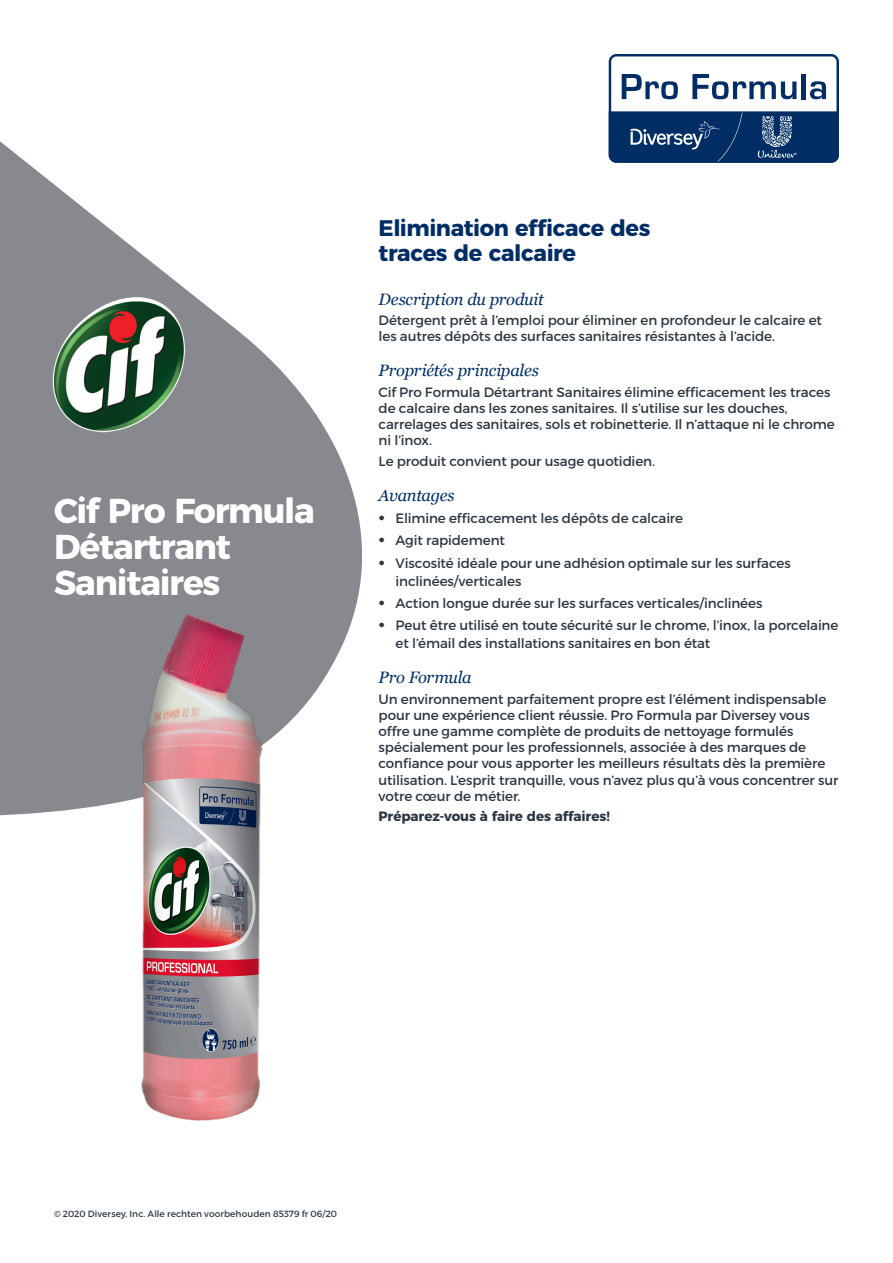
<style>
.page{position:relative;width:893px;height:1263px;background:#fff}
.page>*{position:absolute;margin:0;border:0;box-sizing:border-box;transform-origin:0 0}
.Main_Product_Head_Wh{font:700 34.5px/36px "Montserrat";letter-spacing:-.035em;color:#fff}
.Product_Subhead{font:700 22.5px/25.5px "Montserrat";letter-spacing:-.02em;color:#002e64}
.Subheads_Blue{font:italic 16.5px "Georgia";letter-spacing:-.015em;color:#002e64}
.Text_Regular_No_Bull{font:13.5px/16.2px "Montserrat";letter-spacing:-.01em;color:#2c3741}
.Text_Regular_No_Bull-2{font:700 13.5px "Montserrat";letter-spacing:-.005em;color:#2c3741}
.t1{font:9px "Montserrat";letter-spacing:.005em;color:#2c3741}
.s1{font-family:"Aaux Pro OT";font-size:15px}
</style>
<div class="page">
<svg style="left:609px;top:54px;width:230px;height:109px"></svg>
<svg style="left:0;top:141px;width:362px;height:675px;fill:#88898e"></svg>
<img style="left:41px;top:287px;width:152px;height:153px">
<img style="left:106px;top:604px;width:181px;height:517px">
<p class="Main_Product_Head_Wh" style="left:54px;top:490px;width:262px">Cif Pro Formula<br>Détartrant<br>Sanitaires</p>
<p class="Product_Subhead" style="left:379px;top:213px;width:273px">Elimination efficace des traces de calcaire</p>
<p class="Subheads_Blue" style="left:379px;top:289px;width:167px">Description du produit</p>
<p class="Text_Regular_No_Bull" style="left:379px;top:312px;width:445px">Détergent prêt à l’emploi pour éliminer en profondeur le calcaire et les autres dépôts des surfaces sanitaires résistantes à l’acide.</p>
<p class="Subheads_Blue" style="left:379px;top:360px;width:162px">Propriétés principales</p>
<p class="Text_Regular_No_Bull" style="left:379px;top:384px;width:458px">Cif Pro Formula Détartrant Sanitaires élimine efficacement les traces de calcaire dans les zones sanitaires. Il s’utilise sur les douches, carrelages des sanitaires, sols et robinetterie. Il n’attaque ni le chrome ni l’inox.</p>
<p class="Text_Regular_No_Bull" style="left:379px;top:453px;width:278px">Le produit convient pour usage quotidien.</p>
<p class="Subheads_Blue" style="left:379px;top:485px;width:78px">Avantages</p>
<p class="Text_Regular_No_Bull" style="left:379px;top:510px;width:306px"><span class="s1">•</span> Elimine efficacement les dépôts de calcaire</p>
<p class="Text_Regular_No_Bull" style="left:379px;top:532px;width:128px"><span class="s1">•</span> Agit rapidement</p>
<p class="Text_Regular_No_Bull" style="left:396px;top:554px;width:397px;line-height:18px;text-indent:-17px"><span class="s1">•</span> Viscosité idéale pour une adhésion optimale sur les surfaces inclinées/verticales</p>
<p class="Text_Regular_No_Bull" style="left:379px;top:595px;width:385px"><span class="s1">•</span> Action longue durée sur les surfaces verticales/inclinées</p>
<p class="Text_Regular_No_Bull" style="left:396px;top:616px;width:444px;line-height:18px;text-indent:-17px"><span class="s1">•</span> Peut être utilisé en toute sécurité sur le chrome, l’inox, la porcelaine et l’émail des installations sanitaires en bon état</p>
<p class="Subheads_Blue" style="left:379px;top:667px;width:95px">Pro Formula</p>
<p class="Text_Regular_No_Bull" style="left:379px;top:691px;width:461px">Un environnement parfaitement propre est l’élément indispensable pour une expérience client réussie. Pro Formula par Diversey vous offre une gamme complète de produits de nettoyage formulés spécialement pour les professionnels, associée à des marques de confiance pour vous apporter les meilleurs résultats dès la première utilisation. L’esprit tranquille, vous n’avez plus qu’à vous concentrer sur votre cœur de métier.</p>
<p class="Text_Regular_No_Bull-2" style="left:379px;top:805px;width:233px">Préparez-vous à faire des affaires!</p>
<p class="t1" style="left:54px;top:1209px;width:285px">© 2020 Diversey, Inc. Alle rechten voorbehouden 85379 fr 06/20</p>
</div>
